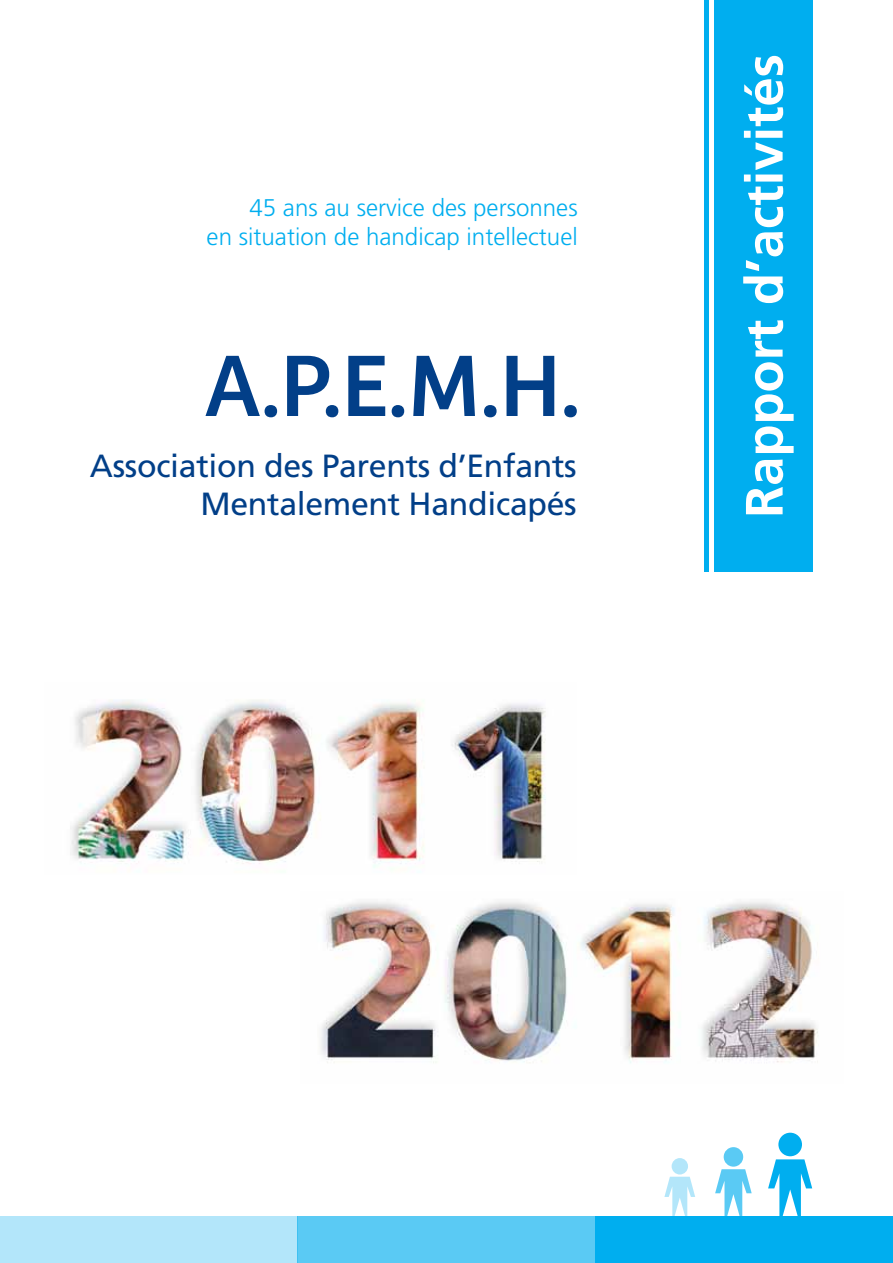
<style>
.page{position:relative;width:893px;height:1263px;background:#fff}
.page>*{position:absolute;margin:0;border:0;box-sizing:border-box;transform-origin:0 0}
.t1{font:90.45px "Bree";color:#023f88}
.t2{font:700 52.5px "Frutiger";color:#fff}
.t3{font:32.1px/38.4px "Frutiger";letter-spacing:-.01em;color:#023f88;text-align:right}
.t4{font:300 24.15px/29px "Frutiger";color:#00aeef;text-align:right}
</style>
<div class="page">
<div style="left:672px;top:1158px;width:16px;height:16px;background:#b3e6fa;border-radius:50%"></div>
<svg style="left:664px;top:1177px;width:31px;height:39px"></svg>
<div style="left:724px;top:1147px;width:19px;height:20px;background:#5acaf4;border-radius:50%"></div>
<svg style="left:715px;top:1169px;width:37px;height:47px"></svg>
<div style="left:778px;top:1133px;width:24px;height:23px;background:#00aeef;border-radius:50%"></div>
<svg style="left:768px;top:1159px;width:44px;height:57px"></svg>
<div style="left:595px;top:1216px;width:298px;height:47px;background:#00aeef"></div>
<div style="left:0;top:1216px;width:298px;height:47px;background:#b3e6fa"></div>
<div style="left:298px;top:1216px;width:297px;height:47px;background:#5acaf4"></div>
<div style="left:704px;top:0;width:108px;height:572px;background:#00aeef"></div>
<div style="left:709px;top:0;width:5px;height:604px;background:#fff"></div>
<img style="left:70px;top:700px;width:476px;height:168px">
<img style="left:320px;top:901px;width:498px;height:162px">
<p class="t4" style="left:207px;top:194px;width:373px">45 ans au service des personnes<br>en situation de handicap intellectuel</p>
<h1 class="t1" style="left:204px;top:333px;width:378px">A.P.E.M.H.</h1>
<h3 class="t3" style="left:90px;top:446px;width:488px">Association des Parents d’Enfants<br>Mentalement Handicapés</h3>
<h2 class="t2" style="left:733px;top:518px;width:465px;rotate:-90deg">Rapport d’activités</h2>
</div>
